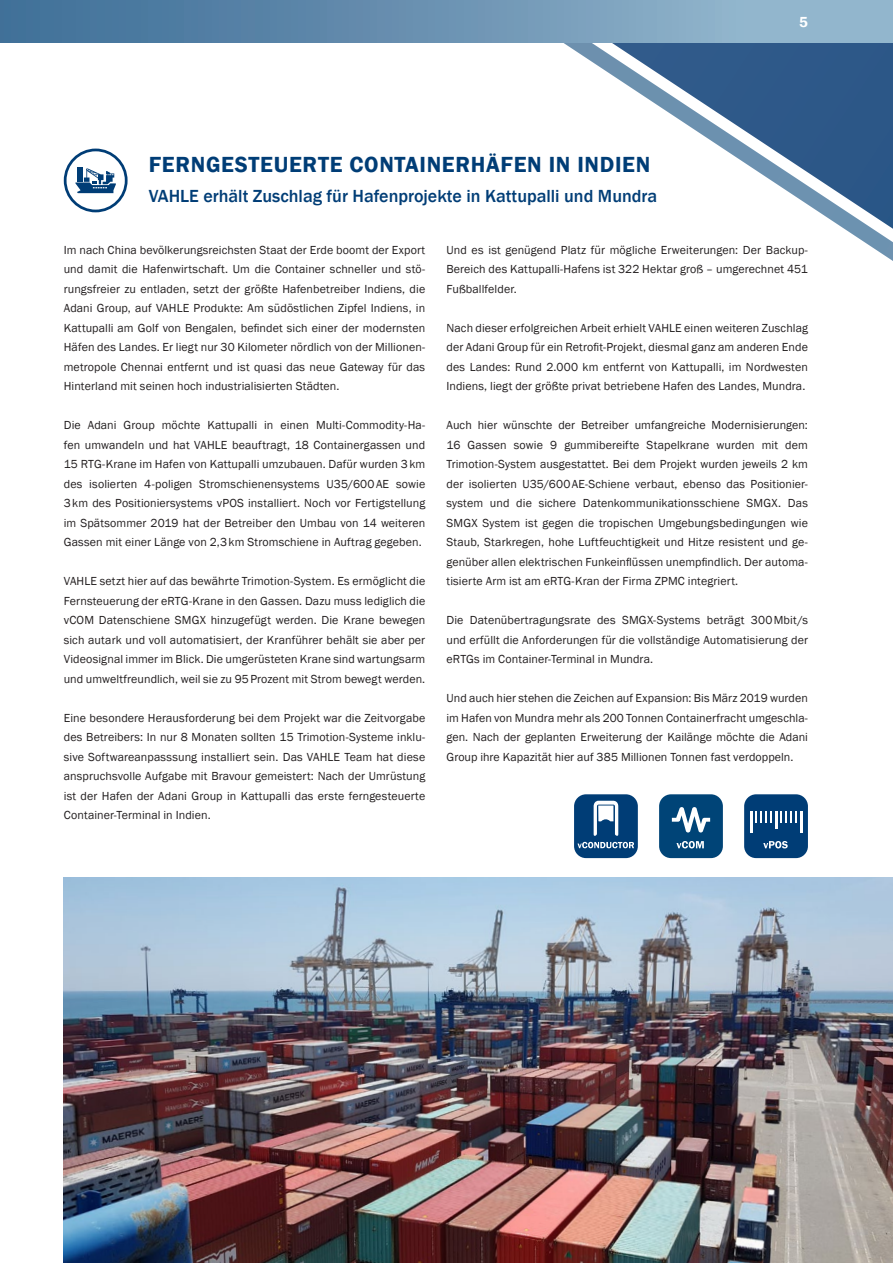
<style>
.page{position:relative;width:893px;height:1263px;background:#fff}
.page>*{position:absolute;margin:0;border:0;box-sizing:border-box;transform-origin:0 0}
.t1{font:600 22.5px "Franklin Gothic";letter-spacing:.03em;color:#003d76}
.t2{font:500 18px "Franklin Gothic";color:#003d76}
.t3{font:600 15px "Franklin Gothic";color:#fff}
.t4{font:12px/19.5px "Franklin Gothic";letter-spacing:.005em;color:#231f20;text-align:justify}
</style>
<div class="page">
<svg style="left:64px;top:149px;width:64px;height:63px"></svg>
<div style="left:574px;top:794px;width:64px;height:64px;background:#003d76;border-radius:12px"></div>
<svg style="left:594px;top:801px;width:24px;height:35px"></svg>
<svg style="left:577px;top:842px;width:57px;height:6px"></svg>
<div style="left:744px;top:794px;width:64px;height:64px;background:#003d76;border-radius:12px"></div>
<hr style="left:800px;top:811px;width:2px;height:21px;background:#fff">
<svg style="left:755px;top:811px;width:42px;height:18px"></svg>
<hr style="left:750px;top:811px;width:2px;height:21px;background:#fff">
<svg style="left:763px;top:841px;width:25px;height:7px"></svg>
<div style="left:659px;top:794px;width:64px;height:64px;background:#047;border-radius:12px"></div>
<svg style="left:672px;top:807px;width:38px;height:25px"></svg>
<svg style="left:676px;top:841px;width:28px;height:7px"></svg>
<img style="left:64px;top:878px;width:829px;height:385px">
<svg style="left:845px;top:229px;width:48px;height:32px"></svg>
<svg style="left:564px;top:43px;width:329px;height:186px"></svg>
<div style="left:0;top:0;width:893px;height:43px;background:linear-gradient(to right,#3e6d96,#9cbed3)"></div>
<h1 class="t1" style="left:149px;top:150px;width:503px">FERNGESTEUERTE CONTAINERHÄFEN IN INDIEN</h1>
<h2 class="t2" style="left:149px;top:185px;width:510px">VAHLE erhält Zuschlag für Hafenprojekte in Kattupalli und Mundra</h2>
<p class="t3" style="left:799px;top:13px;width:10px">5</p>
<p class="t4" style="left:64px;top:240px;width:363px">Im nach China bevölkerungsreichsten Staat der Erde boomt der Export und damit die Hafenwirtschaft. Um die Container schneller und stö&shy;rungsfreier zu entladen, setzt der größte Hafenbetreiber Indiens, die Adani Group, auf VAHLE Produkte: Am südöstlichen Zipfel Indiens, in Kattupalli am Golf von Bengalen, befindet sich einer der modernsten Häfen des Landes. Er liegt nur 30 Kilometer nördlich von der Millionen&shy;metropole Chennai entfernt und ist quasi das neue Gateway für das Hinterland mit seinen hoch industrialisierten Städten.</p>
<p class="t4" style="left:64px;top:416px;width:363px">Die Adani Group möchte Kattupalli in einen Multi-Commodity-Ha&shy;fen umwandeln und hat VAHLE beauftragt, 18 Containergassen und 15 RTG-Krane im Hafen von Kattupalli umzubauen. Dafür wurden 3km des isolierten 4-poligen Stromschienensystems U35/600AE sowie 3km des Positioniersystems vPOS installiert. Noch vor Fertigstellung im Spätsommer 2019 hat der Betreiber den Umbau von 14 weiteren Gassen mit einer Länge von 2,3km Stromschiene in Auftrag gegeben.</p>
<p class="t4" style="left:64px;top:572px;width:363px">VAHLE setzt hier auf das bewährte Trimotion-System. Es ermöglicht die Fernsteuerung der eRTG-Krane in den Gassen. Dazu muss lediglich die vCOM Datenschiene SMGX hinzugefügt werden. Die Krane bewegen sich autark und voll automatisiert, der Kranführer behält sie aber per Videosignal immer im Blick. Die umgerüsteten Krane sind wartungsarm und umweltfreundlich, weil sie zu 95Prozent mit Strom bewegt werden.</p>
<p class="t4" style="left:64px;top:708px;width:363px">Eine besondere Herausforderung bei dem Projekt war die Zeitvorgabe des Betreibers: In nur 8 Monaten sollten 15 Trimotion-Systeme inklu&shy;sive Softwareanpasssung installiert sein. Das VAHLE Team hat diese anspruchsvolle Aufgabe mit Bravour gemeistert: Nach der Umrüstung ist der Hafen der Adani Group in Kattupalli das erste ferngesteuerte Container-Terminal in Indien.</p>
<p class="t4" style="left:446px;top:240px;width:363px">Und es ist genügend Platz für mögliche Erweiterungen: Der Backup-Bereich des Kattupalli-Hafens ist 322 Hektar groß – umgerechnet 451<br>Fußballfelder.</p>
<p class="t4" style="left:446px;top:318px;width:363px">Nach dieser erfolgreichen Arbeit erhielt VAHLE einen weiteren Zuschlag der Adani Group für ein Retrofit-Projekt, diesmal ganz am anderen Ende des Landes: Rund 2.000 km entfernt von Kattupalli, im Nordwesten Indiens, liegt der größte privat betriebene Hafen des Landes, Mundra.</p>
<p class="t4" style="left:446px;top:416px;width:363px">Auch hier wünschte der Betreiber umfangreiche Modernisierungen:<br>16 Gassen sowie 9 gummibereifte Stapelkrane wurden mit dem Trimotion-System ausgestattet. Bei dem Projekt wurden jeweils 2 km der isolierten U35/600AE-Schiene verbaut, ebenso das Positionier&shy;system und die sichere Datenkommunikationsschiene SMGX. Das SMGX System ist gegen die tropischen Umgebungsbedingungen wie Staub, Starkregen, hohe Luftfeuchtigkeit und Hitze resistent und ge&shy;genüber allen elektrischen Funkeinflüssen unempfindlich. Der automa&shy;tisierte Arm ist am eRTG-Kran der Firma ZPMC integriert.</p>
<p class="t4" style="left:446px;top:611px;width:363px">Die Datenübertragungsrate des SMGX-Systems beträgt 300Mbit/s und erfüllt die Anforderungen für die vollständige Automatisierung der eRTGs im Container-Terminal in Mundra.</p>
<p class="t4" style="left:446px;top:689px;width:363px">Und auch hier stehen die Zeichen auf Expansion: Bis März 2019 wurden im Hafen von Mundra mehr als 200 Tonnen Containerfracht umgeschla&shy;gen. Nach der geplanten Erweiterung der Kailänge möchte die Adani Group ihre Kapazität hier auf 385 Millionen Tonnen fast verdoppeln.</p>
</div>
